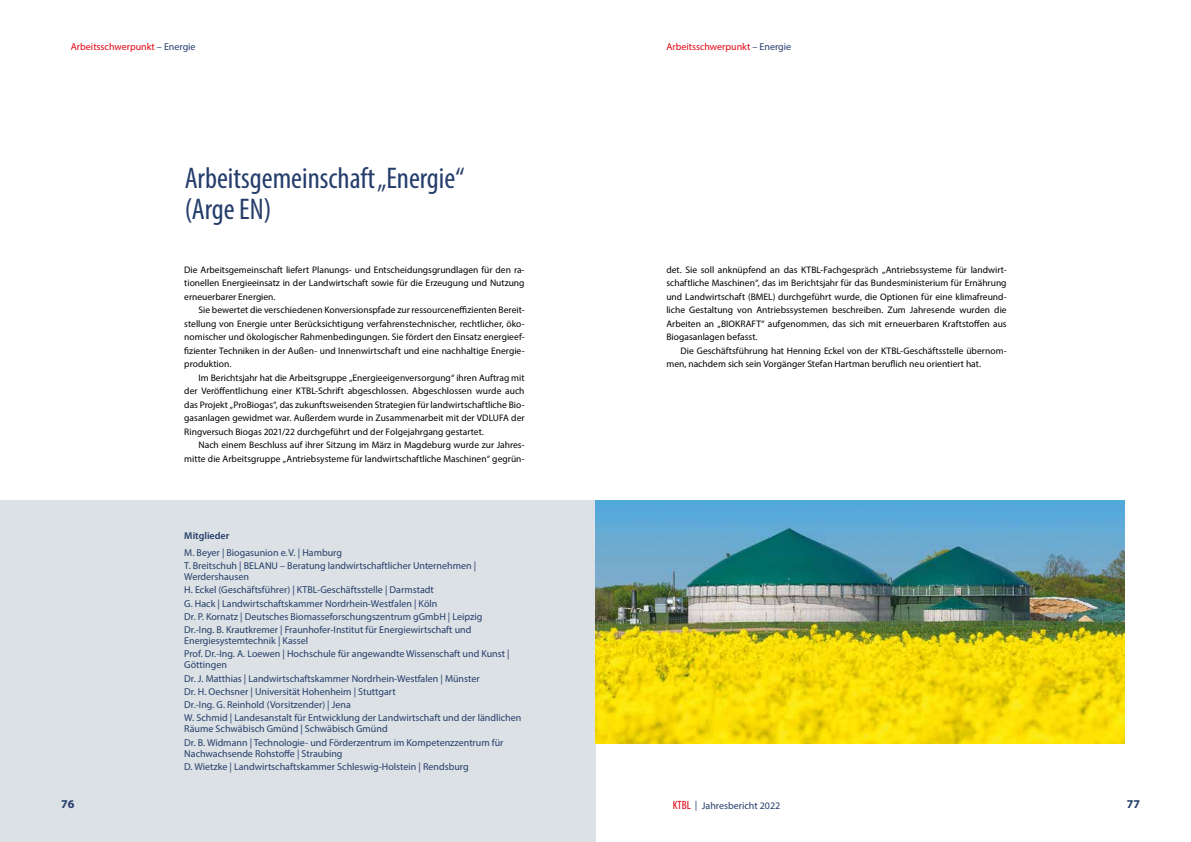
<style>
.page{position:relative;width:1191px;height:842px;background:#fff}
.page>*{position:absolute;margin:0;border:0;box-sizing:border-box;transform-origin:0 0}
.t1{font:condensed 30px/31px "Myriad Pro";color:#253d6b}
.t2{font:700 12px "Myriad Pro";color:#253d6b}
.t3{font:10px/13.3px "Myriad Pro";color:#253d6b}
.t4{font:10px "Myriad Pro";color:#e30613}
.t5{font:600 10px "Myriad Pro";color:#253d6b}
.t6{font:9.5px/13.5px "Myriad Pro";color:#000;text-align:justify}
.s1{color:#253d6b}
.s2{font-stretch:condensed;font-size:12px;color:#e30613}
.s3{font-family:"Rotis Sans Serif Pro"}
</style>
<div class="page">
<div style="left:0;top:500px;width:595px;height:342px;background:#dbe1e4"></div>
<img style="left:595px;top:500px;width:529px;height:243px">
<p class="t4" style="left:71px;top:40px;width:126px">Arbeitsschwerpunkt <span class="s1">– Energie</span></p>
<p class="t4" style="left:666px;top:40px;width:126px">Arbeitsschwerpunkt <span class="s1">– Energie</span></p>
<p class="t2" style="left:61px;top:796px;width:15px">76</p>
<h1 class="t1" style="left:185px;top:163px;width:281px">Arbeitsgemeinschaft „Energie“ (Arge EN)</h1>
<p class="t6" style="left:184px;top:263px;width:342px">Die Arbeitsgemeinschaft liefert Planungs- und Entscheidungsgrundlagen für den ra&shy;tionellen Energieeinsatz in der Landwirtschaft sowie für die Erzeugung und Nutzung erneuerbarer Energien.</p>
<p class="t6" style="left:184px;top:303px;width:342px;text-indent:14px">Sie bewertet die verschiedenen Konversionspfade zur ressourceneffizienten Bereit&shy;stellung von Energie unter Berücksichtigung verfahrenstechnischer, rechtlicher, öko&shy;nomischer und ökologischer Rahmenbedingungen. Sie fördert den Einsatz energieef&shy;fizienter Techniken in der Außen- und Innenwirtschaft und eine nachhaltige Energie&shy;produktion.</p>
<p class="t6" style="left:184px;top:371px;width:342px;text-indent:14px">Im Berichtsjahr hat die Arbeitsgruppe „Energieeigenversorgung“ ihren Auftrag mit der Veröffentlichung einer KTBL-Schrift abgeschlossen. Abgeschlossen wurde auch das Projekt „ProBiogas“, das zukunftsweisenden Strategien für landwirtschaftliche Bio&shy;gasanlagen gewidmet war. Außerdem wurde in Zusammenarbeit mit der VDLUFA der Ringversuch Biogas 2021/22 durchgeführt und der Folgejahrgang gestartet.</p>
<p class="t6" style="left:184px;top:438px;width:342px;text-align:right">Nach einem Beschluss auf ihrer Sitzung im März in Magdeburg wurde zur Jahres&shy;mitte die Arbeitsgruppe „Antriebsysteme für landwirtschaftliche Maschinen“ gegrün-</p>
<p class="t5" style="left:184px;top:529px;width:46px">Mitglieder</p>
<p class="t3" style="left:184px;top:546px;width:293px">M. Beyer | Biogasunion e.V. | Hamburg<br>T. Breitschuh | BELANU – Beratung landwirtschaftlicher Unternehmen |</p>
<p class="t3" style="left:184px;top:570px;width:299px">Werdershausen<br>H. Eckel (Geschäftsführer) | KTBL-Geschäftsstelle | Darmstadt<br>G. Hack | Landwirtschaftskammer Nordrhein-Westfalen | Köln<br>Dr. P. Kornatz | Deutsches Biomasseforschungszentrum gGmbH | Leipzig Dr.-Ing. B. Krautkremer | Fraunhofer-Institut für Energiewirtschaft und</p>
<p class="t3" style="left:184px;top:634px;width:327px">Energiesystemtechnik | Kassel<br>Prof. Dr.-Ing. A. Loewen | Hochschule für angewandte Wissenschaft und Kunst |</p>
<p class="t3" style="left:184px;top:658px;width:338px">Göttingen<br>Dr. J. Matthias | Landwirtschaftskammer Nordrhein-Westfalen | Münster<br>Dr. H. Oechsner | Universität Hohenheim | Stuttgart<br>Dr.-Ing. G. Reinhold (Vorsitzender) | Jena<br>W. Schmid | Landesanstalt für Entwicklung der Landwirtschaft und der ländlichen</p>
<p class="t3" style="left:184px;top:722px;width:321px">Räume Schwäbisch Gmünd | Schwäbisch Gmünd<br>Dr. B. Widmann | Technologie- und Förderzentrum im Kompetenzzentrum für</p>
<p class="t3" style="left:184px;top:746px;width:286px">Nachwachsende Rohstoffe | Straubing<br>D. Wietzke | Landwirtschaftskammer Schleswig-Holstein | Rendsburg</p>
<p class="t6" style="left:666px;top:263px;width:342px">det. Sie soll anknüpfend an das KTBL-Fachgespräch „Antriebssysteme für landwirt&shy;schaftliche Maschinen“, das im Berichtsjahr für das Bundesministerium für Ernährung und Landwirtschaft (BMEL) durchgeführt wurde, die Optionen für eine klimafreund&shy;liche Gestaltung von Antriebssystemen beschreiben. Zum Jahresende wurden die Arbeiten an „BIOKRAFT“ aufgenommen, das sich mit erneuerbaren Kraftstoffen aus Biogasanlagen befasst.</p>
<p class="t6" style="left:666px;top:344px;width:342px;text-indent:14px">Die Geschäftsführung hat Henning Eckel von der KTBL-Geschäftsstelle übernom&shy;men, nachdem sich sein Vorgänger Stefan Hartman beruflich neu orientiert hat.</p>
<p class="t3" style="left:673px;top:799px;width:109px"><span class="s2">KTBL</span> <span class="s3">|</span> Jahresbericht 2022</p>
<p class="t2" style="left:1126px;top:796px;width:15px">77</p>
</div>
